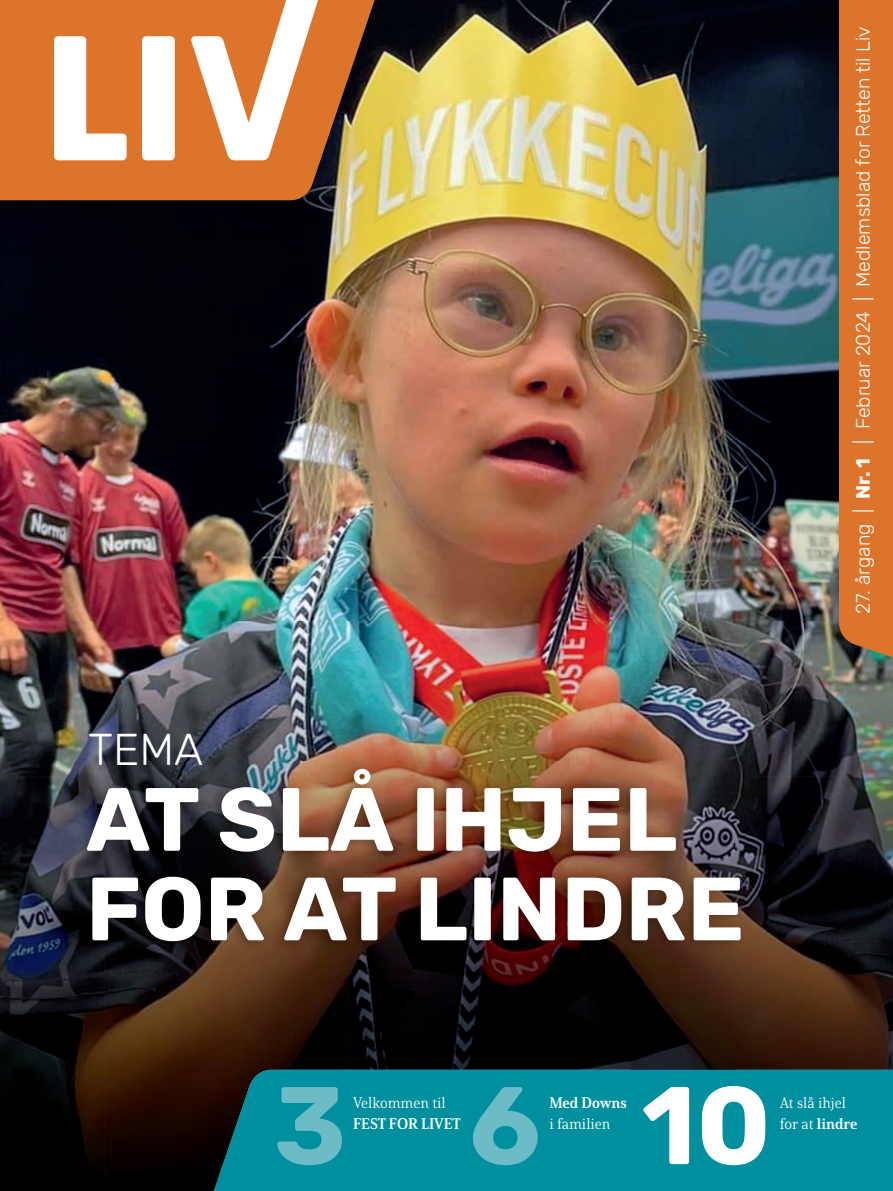
<style>
.page{position:relative;width:893px;height:1191px;background:#fff}
.page>*{position:absolute;margin:0;border:0;box-sizing:border-box;transform-origin:0 0}
.t1{font:700 109.95px "Rubik";color:#6cbcc7}
.t2{font:700 109.95px "Rubik";color:#fff}
.t3{font:700 89.55px/89.6px "Rubik";color:#fff}
.t4{font:300 44.55px "Rubik";color:#fff}
.t5{font:300 19.5px "Rubik";color:#fff}
.t6{font:15px "Solitas Serif Nor Boo";color:#fff}
.t7{font:15px "Solitas Serif Nor Bol";color:#fff}
.s1{font-weight:700}
.s2{font-family:"Solitas Serif Nor Boo"}
</style>
<div class="page">
<img style="left:0;top:0;width:893px;height:776px">
<img style="left:0;top:776px;width:104px;height:415px">
<img style="left:736px;top:776px;width:157px;height:293px">
<img style="left:104px;top:952px;width:526px;height:135px">
<img style="left:630px;top:952px;width:106px;height:117px">
<img style="left:104px;top:1087px;width:79px;height:104px">
<svg style="left:839px;top:0;width:54px;height:711px;background:#d07330"></svg>
<svg style="left:183px;top:1069px;width:710px;height:122px;background:#028290"></svg>
<div style="left:277px;top:1087px;width:65px;height:78px;background:#008f9e"></div>
<div style="left:473px;top:1087px;width:65px;height:78px;background:#008f9e"></div>
<img style="left:74px;top:761px;width:672px;height:191px">
<svg style="left:0;top:0;width:379px;height:200px;background:#c57330"></svg>
<svg style="left:54px;top:0;width:271px;height:160px;fill:#dc752b"></svg>
<h3 class="t4" style="left:88px;top:724px;width:117px">TEMA</h3>
<h2 class="t3" style="left:86px;top:777px;width:660px">AT SLÅ IHJEL<br>FOR AT LINDRE</h2>
<p class="t5" style="left:852px;top:614px;width:588px;rotate:-90deg">27. årgang | <span class="s1">Nr. 1</span> | Februar 2024 | Medlemsblad for Retten til Liv</p>
<h1 class="t1" style="left:274px;top:1064px;width:74px">3</h1>
<p class="t6" style="left:353px;top:1093px;width:94px">Velkommen til</p>
<p class="t7" style="left:353px;top:1114px;width:109px">FEST FOR LIVET</p>
<h1 class="t1" style="left:469px;top:1064px;width:73px">6</h1>
<p class="t7" style="left:549px;top:1093px;width:79px">Med Downs</p>
<p class="t6" style="left:549px;top:1114px;width:63px">i familien</p>
<h1 class="t2" style="left:642px;top:1064px;width:131px">10</h1>
<p class="t6" style="left:780px;top:1093px;width:68px">At slå ihjel</p>
<p class="t7" style="left:780px;top:1114px;width:79px"><span class="s2">for at</span> lindre</p>
</div>
